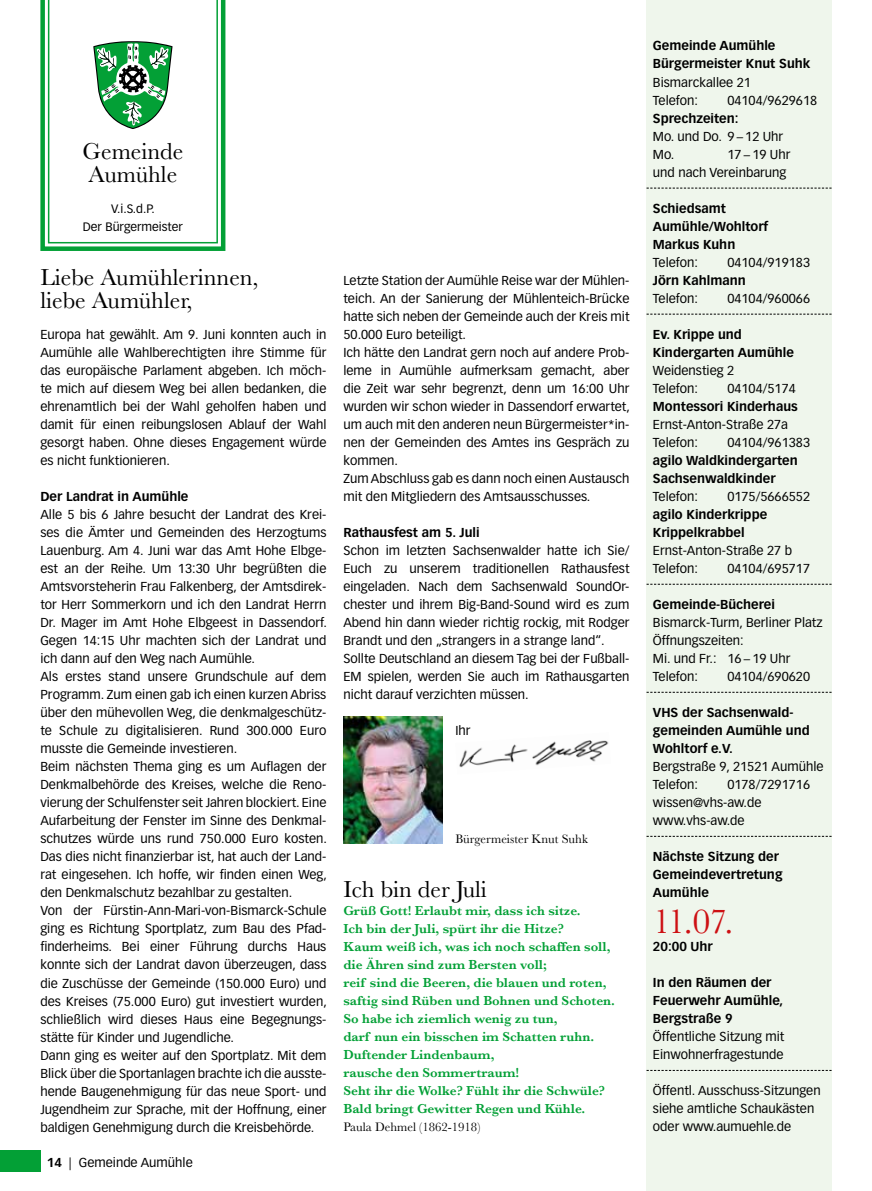
<style>
.page{position:relative;width:872px;height:1191px;background:#fff}
.page>*{position:absolute;margin:0;border:0;box-sizing:border-box;transform-origin:0 0}
.t1{font:36px "Baskerville";color:#cd1013}
.t2{font:24px/22.5px "Baskerville";color:#000}
.t3{font:600 13.5px/18px "Baskerville";color:#03a036}
.t4{font:12.75px/18px "Vectora LT Pro";color:#000}
.t5{font:700 12.75px/18px "Vectora LT Pro";color:#000}
.t6{font:12.75px "Baskerville";color:#000}
.t7{font:12px/18px "Vectora LT Pro";color:#000;text-align:center}
.s1{font-weight:700}
</style>
<div class="page">
<svg style="left:40px;top:0;width:186px;height:251px"></svg>
<svg style="left:48px;top:0;width:170px;height:243px"></svg>
<div style="left:646px;top:0;width:185px;height:1191px;background:#eff6ec"></div>
<svg style="left:646px;top:188px;width:185px;height:1px"></svg>
<svg style="left:646px;top:314px;width:185px;height:1px"></svg>
<svg style="left:646px;top:584px;width:185px;height:1px"></svg>
<svg style="left:646px;top:692px;width:185px;height:1px"></svg>
<svg style="left:646px;top:836px;width:185px;height:1px"></svg>
<svg style="left:646px;top:1070px;width:185px;height:1px"></svg>
<img style="left:459px;top:740px;width:150px;height:28px">
<img style="left:343px;top:716px;width:99px;height:127px">
<div style="left:0;top:1150px;width:40px;height:21px;background:#03a036"></div>
<h2 class="t2" style="left:83px;top:140px;width:102px">Gemeinde<br>Aumühle</h2>
<p class="t7" style="left:83px;top:200px;width:102px">V.i.S.d.P.<br>Der Bürgermeister</p>
<h2 class="t2" style="left:40px;top:266px;width:220px">Liebe Aumühlerinnen, liebe Aumühler,</h2>
<p class="t4" style="left:40px;top:326px;width:287px;text-align:justify">Europa hat gewählt. Am 9. Juni konnten auch in Aumühle alle Wahlberechtigten ihre Stimme für das europäische Parlament abgeben. Ich möch&shy;te mich auf diesem Weg bei allen bedanken, die ehrenamtlich bei der Wahl geholfen haben und damit für einen reibungslosen Ablauf der Wahl gesorgt haben. Ohne dieses Engagement würde es nicht funktionieren.</p>
<p class="t5" style="left:40px;top:487px;width:150px">Der Landrat in Aumühle</p>
<p class="t4" style="left:40px;top:506px;width:288px">Alle 5 bis 6 Jahre besucht der Landrat des Krei&shy;ses die Ämter und Gemeinden des Herzogtums Lauenburg. Am 4. Juni war das Amt Hohe Elbge&shy;est an der Reihe. Um 13:30 Uhr begrüßten die Amtsvorsteherin Frau Falkenberg, der Amtsdirek&shy;tor Herr Sommerkorn und ich den Landrat Herrn Dr. Mager im Amt Hohe Elbgeest in Dassendorf.<br>Gegen 14:15 Uhr machten sich der Landrat und ich dann auf den Weg nach Aumühle.<br>Als erstes stand unsere Grundschule auf dem Programm. Zum einen gab ich einen kurzen Abriss über den mühevollen Weg, die denkmalgeschütz&shy;te Schule zu digitalisieren. Rund 300.000 Euro musste die Gemeinde investieren.<br>Beim nächsten Thema ging es um Auflagen der Denkmalbehörde des Kreises, welche die Reno&shy;vierung der Schulfenster seit Jahren blockiert. Eine Aufarbeitung der Fenster im Sinne des Denkmal&shy;schutzes würde uns rund 750.000 Euro kosten.<br>Das dies nicht finanzierbar ist, hat auch der Land&shy;rat eingesehen. Ich hoffe, wir finden einen Weg, den Denkmalschutz bezahlbar zu gestalten.<br>Von der Fürstin-Ann-Mari-von-Bismarck-Schule ging es Richtung Sportplatz, zum Bau des Pfad&shy;finderheims. Bei einer Führung durchs Haus konnte sich der Landrat davon überzeugen, dass die Zuschüsse der Gemeinde (150.000 Euro) und des Kreises (75.000 Euro) gut investiert wurden, schließlich wird dieses Haus eine Begegnungs&shy;stätte für Kinder und Jugendliche.<br>Dann ging es weiter auf den Sportplatz. Mit dem Blick über die Sportanlagen brachte ich die ausste&shy;hende Baugenehmigung für das neue Sport- und Jugendheim zur Sprache, mit der Hoffnung, einer baldigen Genehmigung durch die Kreisbehörde.</p>
<p class="t4" style="left:47px;top:1154px;width:147px"><span class="s1">14</span> | Gemeinde Aumühle</p>
<p class="t4" style="left:343px;top:272px;width:288px">Letzte Station der Aumühle Reise war der Mühlen&shy;teich. An der Sanierung der Mühlenteich-Brücke hatte sich neben der Gemeinde auch der Kreis mit 50.000 Euro beteiligt.<br>Ich hätte den Landrat gern noch auf andere Prob&shy;leme in Aumühle aufmerksam gemacht, aber die Zeit war sehr begrenzt, denn um 16:00 Uhr wurden wir schon wieder in Dassendorf erwartet, um auch mit den anderen neun Bürgermeister*in&shy;nen der Gemeinden des Amtes ins Gespräch zu kommen.<br>Zum Abschluss gab es dann noch einen Austausch mit den Mitgliedern des Amtsausschusses.</p>
<p class="t5" style="left:343px;top:524px;width:138px">Rathausfest am 5. Juli</p>
<p class="t4" style="left:343px;top:542px;width:287px">Schon im letzten Sachsenwalder hatte ich Sie/ Euch zu unserem traditionellen Rathausfest eingeladen. Nach dem Sachsenwald SoundOr&shy;chester und ihrem Big-Band-Sound wird es zum Abend hin dann wieder richtig rockig, mit Rodger Brandt und den „strangers in a strange land“.<br>Sollte Deutschland an diesem Tag bei der Fußball-EM spielen, werden Sie auch im Rathausgarten nicht darauf verzichten müssen.</p>
<p class="t4" style="left:455px;top:722px;width:17px">Ihr</p>
<p class="t6" style="left:455px;top:831px;width:134px">Bürgermeister Knut Suhk</p>
<h2 class="t2" style="left:343px;top:878px;width:145px">Ich bin der Juli</h2>
<p class="t3" style="left:343px;top:902px;width:273px">Grüß Gott! Erlaubt mir, dass ich sitze.<br>Ich bin der Juli, spürt ihr die Hitze?<br>Kaum weiß ich, was ich noch schaffen soll, die Ähren sind zum Bersten voll;<br>reif sind die Beeren, die blauen und roten, saftig sind Rüben und Bohnen und Schoten.<br>So habe ich ziemlich wenig zu tun,<br>darf nun ein bisschen im Schatten ruhn.<br>Duftender Lindenbaum,<br>rausche den Sommertraum!<br>Seht ihr die Wolke? Fühlt ihr die Schwüle?<br>Bald bringt Gewitter Regen und Kühle.</p>
<p class="t6" style="left:343px;top:1119px;width:138px">Paula Dehmel (1862-1918)</p>
<p class="t5" style="left:653px;top:37px;width:159px">Gemeinde Aumühle<br>Bürgermeister Knut Suhk</p>
<p class="t4" style="left:653px;top:74px;width:100px">Bismarckallee 21<br>Telefon:</p>
<p class="t4" style="left:727px;top:92px;width:91px">04104/9629618</p>
<p class="t5" style="left:653px;top:109px;width:87px">Sprechzeiten:</p>
<p class="t4" style="left:653px;top:128px;width:132px">Mo. und Do. 9−12 Uhr<br>Mo.</p>
<p class="t4" style="left:653px;top:146px;width:139px;text-indent:74px">17−19 Uhr und nach Vereinbarung</p>
<p class="t5" style="left:653px;top:199px;width:117px">Schiedsamt<br>Aumühle/Wohltorf<br>Markus Kuhn</p>
<p class="t4" style="left:653px;top:254px;width:47px">Telefon:</p>
<p class="t4" style="left:727px;top:254px;width:84px">04104/919183</p>
<p class="t5" style="left:653px;top:271px;width:94px">Jörn Kahlmann</p>
<p class="t4" style="left:653px;top:290px;width:47px">Telefon:</p>
<p class="t4" style="left:727px;top:290px;width:84px">04104/960066</p>
<p class="t5" style="left:653px;top:325px;width:142px">Ev. Krippe und<br>Kindergarten Aumühle</p>
<p class="t4" style="left:653px;top:362px;width:83px">Weidenstieg 2<br>Telefon:</p>
<p class="t4" style="left:727px;top:380px;width:70px">04104/5174</p>
<p class="t5" style="left:653px;top:398px;width:146px">Montessori Kinderhaus</p>
<p class="t4" style="left:653px;top:416px;width:137px">Ernst-Anton-Straße 27a<br>Telefon:</p>
<p class="t4" style="left:727px;top:434px;width:84px">04104/961383</p>
<p class="t5" style="left:653px;top:452px;width:146px">agilo Waldkindergarten<br>Sachsenwaldkinder</p>
<p class="t4" style="left:653px;top:488px;width:47px">Telefon:</p>
<p class="t4" style="left:727px;top:488px;width:84px">0175/5666552</p>
<p class="t5" style="left:653px;top:506px;width:116px">agilo Kinderkrippe<br>Krippelkrabbel</p>
<p class="t4" style="left:653px;top:542px;width:141px">Ernst-Anton-Straße 27 b<br>Telefon:</p>
<p class="t4" style="left:727px;top:560px;width:84px">04104/695717</p>
<p class="t5" style="left:653px;top:596px;width:124px">Gemeinde-Bücherei</p>
<p class="t4" style="left:653px;top:614px;width:171px">Bismarck-Turm, Berliner Platz<br>Öffnungszeiten:<br>Mi. und Fr.: 16−19 Uhr<br>Telefon:</p>
<p class="t4" style="left:727px;top:668px;width:84px">04104/690620</p>
<p class="t5" style="left:653px;top:704px;width:158px">VHS der Sachsenwald&shy;gemeinden Aumühle und<br>Wohltorf e.V.</p>
<p class="t4" style="left:653px;top:758px;width:172px">Bergstraße 9, 21521 Aumühle<br>Telefon:</p>
<p class="t4" style="left:653px;top:776px;width:159px;text-indent:74px">0178/7291716 wissen@vhs-aw.de www.vhs-aw.de</p>
<p class="t5" style="left:653px;top:848px;width:131px">Nächste Sitzung der<br>Gemeindevertretung<br>Aumühle</p>
<h1 class="t1" style="left:653px;top:898px;width:82px">11.07.</h1>
<p class="t5" style="left:653px;top:937px;width:61px">20:00 Uhr</p>
<p class="t5" style="left:653px;top:973px;width:132px">In den Räumen der<br>Feuerwehr Aumühle,<br>Bergstraße 9</p>
<p class="t4" style="left:653px;top:1028px;width:133px">Öffentliche Sitzung mit<br>Einwohnerfragestunde</p>
<p class="t4" style="left:653px;top:1082px;width:169px">Öffentl. Ausschuss-Sitzungen siehe amtliche Schaukästen oder www.aumuehle.de</p>
</div>
